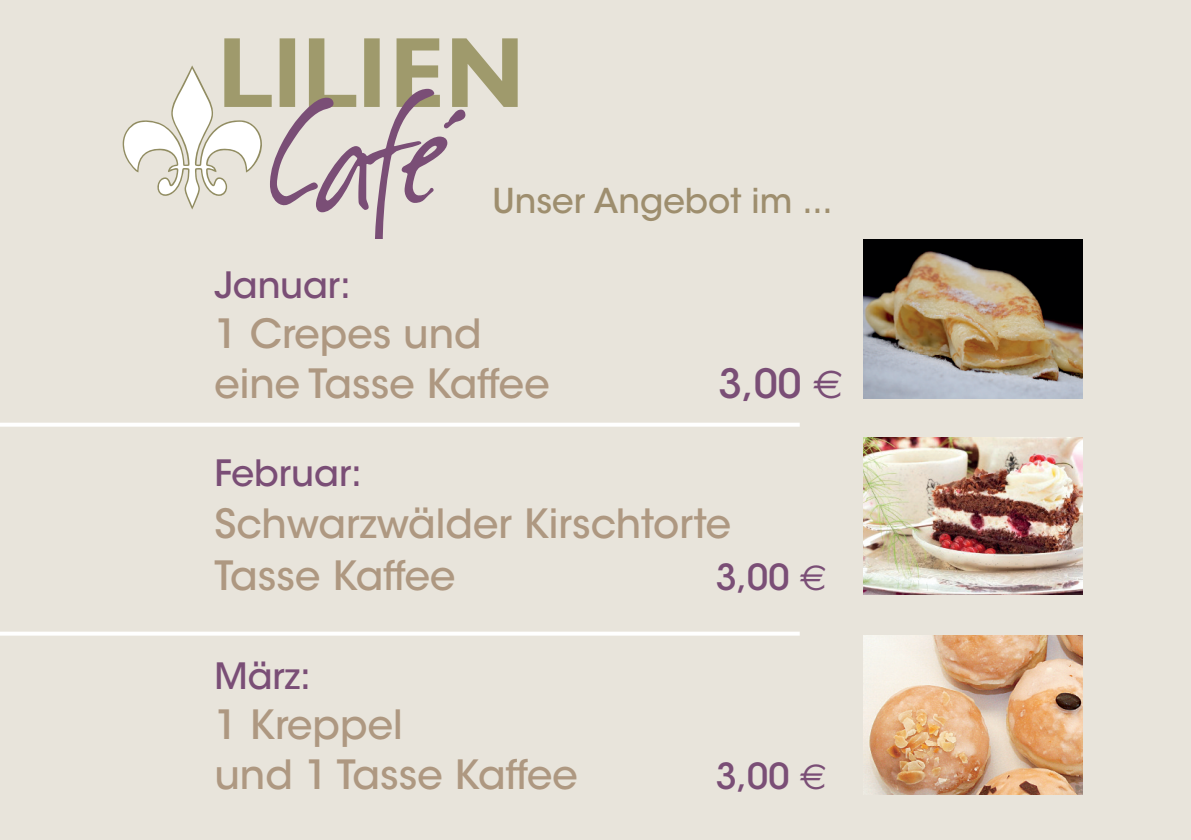
<style>
.page{position:relative;width:1191px;height:840px;background:#fff}
.page>*{position:absolute;margin:0;border:0;box-sizing:border-box;transform-origin:0 0}
.t1{font:500 40px/50px "ITC Avant Garde Std";color:#ae9881}
.t2{font:500 40px "ITC Avant Garde Std";color:#7a4e76}
.t3{font:500 36px "ITC Avant Garde Std";color:#7a4e76}
.t4{font:500 35.6px "ITC Avant Garde Std";color:#7a4e76}
.t5{font:500 34px "ITC Avant Garde Std";color:#9e8e6e}
.s1{font-family:"Euro Sans";font-weight:400}
.s2{font-family:"Euro Sans";font-weight:400;font-size:36px}
</style>
<div class="page">
<div style="left:0;top:0;width:1191px;height:839px;background:#e8e4db"></div>
<svg style="left:123px;top:38px;width:394px;height:201px"></svg>
<img style="left:863px;top:635px;width:219px;height:159px">
<img style="left:863px;top:437px;width:219px;height:156px">
<img style="left:863px;top:239px;width:219px;height:159px">
<svg style="left:0;top:422px;width:799px;height:4px;fill:#fff"></svg>
<svg style="left:0;top:631px;width:799px;height:4px;fill:#fff"></svg>
<p class="t5" style="left:492px;top:188px;width:342px">Unser Angebot im ...</p>
<p class="t3" style="left:214px;top:271px;width:138px">Januar:</p>
<p class="t1" style="left:214px;top:311px;width:337px">1 Crepes und eine Tasse Kaffee</p>
<p class="t2" style="left:718px;top:368px;width:126px">3,00 <span class="s1">€</span></p>
<p class="t3" style="left:214px;top:459px;width:149px">Februar:</p>
<p class="t1" style="left:214px;top:500px;width:518px;line-height:52px">Schwarzwälder Kirschtorte<br>Tasse Kaffee</p>
<p class="t4" style="left:715px;top:563px;width:113px">3,00 <span class="s2">€</span></p>
<p class="t3" style="left:214px;top:662px;width:98px">März:</p>
<p class="t1" style="left:214px;top:702px;width:365px">1 Kreppel<br>und 1 Tasse Kaffee</p>
<p class="t4" style="left:715px;top:762px;width:113px">3,00 <span class="s2">€</span></p>
</div>
